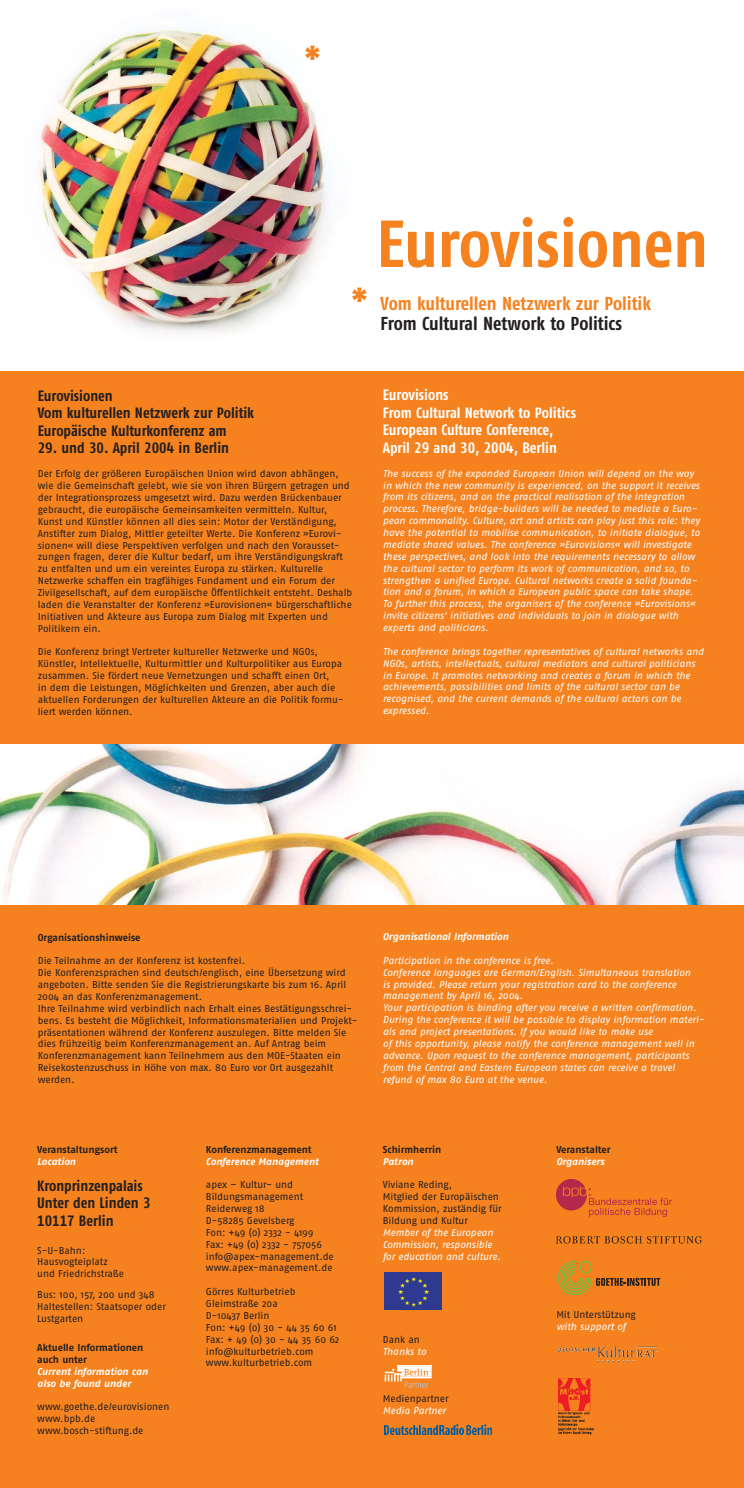
<style>
.page{position:relative;width:744px;height:1488px;background:#fff}
.page>*{position:absolute;margin:0;border:0;box-sizing:border-box;transform-origin:0 0}
.t1{font:700 66.25px "Fago Co";color:#f5821f}
.t2{font:700 37.5px "Fago Co";color:#f5821f}
.t3{font:18.75px "Fago Co Bold Tf";color:#f5821f}
.t4{font:18.75px "Fago Co Bold Tf";color:#231f1f}
.t5{font:15px/17.5px "Fago Co Bold Tf";color:#231f1f}
.t6{font:15px/17.5px "Fago Co Bold Tf";color:#fff}
.t7{font:10px/11.9px "Fago No";color:#231f1f}
.t8{font:italic 10px/11.9px "Fago No";color:#fff}
.t9{font:700 10px/11.9px "Fago No";color:#231f1f}
.t10{font:italic 700 10px/11.9px "Fago No";letter-spacing:-.005em;color:#fff}
</style>
<div class="page">
<img style="left:0;top:743px;width:744px;height:162px">
<div style="left:0;top:371px;width:744px;height:372px;background:#f5821f"></div>
<div style="left:0;top:905px;width:744px;height:582px;background:#f5821f"></div>
<img style="left:39px;top:29px;width:290px;height:304px">
<img style="left:556px;top:1179px;width:115px;height:37px">
<img style="left:556px;top:1236px;width:145px;height:7px">
<img style="left:612px;top:1346px;width:44px;height:16px">
<img style="left:558px;top:1378px;width:35px;height:57px">
<hr style="left:397px;top:1365px;width:35px;height:1px;background:#fff">
<svg style="left:385px;top:1366px;width:47px;height:21px"></svg>
<img style="left:384px;top:1424px;width:108px;height:10px">
<svg style="left:558px;top:1260px;width:102px;height:35px"></svg>
<img style="left:384px;top:1272px;width:57px;height:38px">
<h2 class="t2" style="left:304px;top:46px;width:18px">*</h2>
<h2 class="t2" style="left:351px;top:288px;width:18px">*</h2>
<h1 class="t1" style="left:377px;top:219px;width:333px">Eurovisionen</h1>
<h3 class="t3" style="left:381px;top:296px;width:272px">Vom kulturellen Netzwerk zur Politik</h3>
<h3 class="t4" style="left:381px;top:316px;width:243px">From Cultural Network to Politics</h3>
<h3 class="t5" style="left:38px;top:388px;width:218px">Eurovisionen<br>Vom kulturellen Netzwerk zur Politik<br>Europäische Kulturkonferenz am</h3>
<h3 class="t5" style="left:38px;top:441px;width:193px">29. und 30. April 2004 in Berlin</h3>
<p class="t7" style="left:38px;top:468px;width:316px">Der Erfolg der größeren Europäischen Union wird davon abhängen, wie die Gemeinschaft gelebt, wie sie von ihren Bürgern getragen und der Integrationsprozess umgesetzt wird. Dazu werden Brückenbauer gebraucht, die europäische Gemeinsamkeiten vermitteln. Kultur, Kunst und Künstler können all dies sein: Motor der Verständigung, Anstifter zum Dialog, Mittler geteilter Werte. Die Konferenz »Eurovi&shy;sionen« will diese Perspektiven verfolgen und nach den Vorausset&shy;zungen fragen, derer die Kultur bedarf, um ihre Verständigungskraft zu entfalten und um ein vereintes Europa zu stärken. Kulturelle Netzwerke schaffen ein tragfähiges Fundament und ein Forum der Zivilgesellschaft, auf dem europäische Öffentlichkeit entsteht. Deshalb laden die Veranstalter der Konferenz »Eurovisionen« bürgerschaftliche Initiativen und Akteure aus Europa zum Dialog mit Experten und Politikern ein.</p>
<p class="t7" style="left:38px;top:647px;width:307px">Die Konferenz bringt Vertreter kultureller Netzwerke und NGOs, Künstler, Intellektuelle, Kulturmittler und Kulturpolitiker aus Europa zusammen. Sie fördert neue Vernetzungen und schafft einen Ort,<br>in dem die Leistungen, Möglichkeiten und Grenzen, aber auch die aktuellen Forderungen der kulturellen Akteure an die Politik formu&shy;liert werden können.</p>
<h3 class="t6" style="left:383px;top:387px;width:195px">Eurovisions<br>From Cultural Network to Politics<br>European Culture Conference,<br>April 29 and 30, 2004, Berlin</h3>
<p class="t8" style="left:383px;top:468px;width:318px">The success of the expanded European Union will depend on the way in which the new community is experienced, on the support it receives from its citizens, and on the practical realisation of the integration process. Therefore, bridge-builders will be needed to mediate a Euro&shy;pean commonality. Culture, art and artists can play just this role: they have the potential to mobilise communication, to initiate dialogue, to mediate shared values. The conference »Eurovisions« will investigate these perspectives, and look into the requirements necessary to allow the cultural sector to perform its work of communication, and so, to strengthen a unified Europe. Cultural networks create a solid founda&shy;tion and a forum, in which a European public space can take shape.<br>To further this process, the organisers of the conference »Eurovisions« invite citizens' initiatives and individuals to join in dialogue with experts and politicians.</p>
<p class="t8" style="left:383px;top:646px;width:322px">The conference brings together representatives of cultural networks and NGOs, artists, intellectuals, cultural mediators and cultural politicians in Europe. It promotes networking and creates a forum in which the achievements, possibilities and limits of the cultural sector can be recognised, and the current demands of the cultural actors can be expressed.</p>
<p class="t9" style="left:38px;top:932px;width:104px">Organisationshinweise</p>
<p class="t7" style="left:38px;top:955px;width:321px">Die Teilnahme an der Konferenz ist kostenfrei.<br>Die Konferenzsprachen sind deutsch/englisch, eine Übersetzung wird angeboten. Bitte senden Sie die Registrierungskarte bis zum 16. April 2004 an das Konferenzmanagement.<br>Ihre Teilnahme wird verbindlich nach Erhalt eines Bestätigungsschrei&shy;bens. Es besteht die Möglichkeit, Informationsmaterialien und Projekt&shy;präsentationen während der Konferenz auszulegen. Bitte melden Sie dies frühzeitig beim Konferenzmanagement an. Auf Antrag beim Konferenzmanagement kann Teilnehmern aus den MOE-Staaten ein Reisekostenzuschuss in Höhe von max. 80 Euro vor Ort ausgezahlt werden.</p>
<p class="t9" style="left:37px;top:1144px;width:82px">Veranstaltungsort</p>
<p class="t10" style="left:37px;top:1156px;width:40px">Location</p>
<h3 class="t5" style="left:37px;top:1178px;width:115px">Kronprinzenpalais<br>Unter den Linden 3<br>10117 Berlin</h3>
<p class="t7" style="left:37px;top:1244px;width:88px">S-U-Bahn:<br>Hausvogteiplatz und Friedrichstraße</p>
<p class="t7" style="left:37px;top:1289px;width:130px">Bus: 100, 157, 200 und 348<br>Haltestellen: Staatsoper oder<br>Lustgarten</p>
<p class="t9" style="left:37px;top:1342px;width:108px">Aktuelle Informationen auch unter</p>
<p class="t10" style="left:37px;top:1366px;width:112px">Current information can also be found under</p>
<p class="t7" style="left:37px;top:1401px;width:134px">www.goethe.de/eurovisionen www.bpb.de www.bosch-stiftung.de</p>
<p class="t9" style="left:206px;top:1144px;width:107px">Konferenzmanagement</p>
<p class="t10" style="left:206px;top:1156px;width:114px">Conference Management</p>
<p class="t7" style="left:206px;top:1179px;width:129px">apex – Kultur- und<br>Bildungsmanagement<br>Reiderweg 18<br>D-58285 Gevelsberg<br>Fon: +49 (0) 2332 - 4199<br>Fax: +49 (0) 2332 - 757056 info@apex-management.de www.apex-management.de</p>
<p class="t7" style="left:206px;top:1286px;width:135px">Görres Kulturbetrieb<br>Gleimstraße 20a<br>D-10437 Berlin<br>Fon: +49 (0) 30 - 44 35 60 61<br>Fax: + 49 (0) 30 - 44 35 60 62 info@kulturbetrieb.com www.kulturbetrieb.com</p>
<p class="t10" style="left:383px;top:931px;width:127px">Organisational Information</p>
<p class="t8" style="left:383px;top:955px;width:323px">Participation in the conference is free.<br>Conference languages are German/English. Simultaneous translation<br>is provided. Please return your registration card to the conference management by April 16, 2004.<br>Your participation is binding after you receive a written confirmation.<br>During the conference it will be possible to display information materi&shy;als and project presentations. If you would like to make use<br>of this opportunity, please notify the conference management well in advance. Upon request to the conference management, participants from the Central and Eastern European states can receive a travel refund of max 80 Euro at the venue.</p>
<p class="t9" style="left:383px;top:1144px;width:60px">Schirmherrin</p>
<p class="t10" style="left:383px;top:1156px;width:32px">Patron</p>
<p class="t7" style="left:383px;top:1179px;width:121px">Viviane Reding,<br>Mitglied der Europäischen<br>Kommission, zuständig für<br>Bildung und Kultur</p>
<p class="t8" style="left:383px;top:1227px;width:119px">Member of the European<br>Commission, responsible for education and culture.</p>
<p class="t7" style="left:383px;top:1334px;width:38px">Dank an</p>
<p class="t8" style="left:383px;top:1346px;width:45px">Thanks to</p>
<p class="t7" style="left:383px;top:1393px;width:67px">Medienpartner</p>
<p class="t8" style="left:383px;top:1405px;width:64px">Media Partner</p>
<p class="t9" style="left:556px;top:1144px;width:56px">Veranstalter</p>
<p class="t10" style="left:556px;top:1156px;width:50px">Organisers</p>
<p class="t7" style="left:556px;top:1309px;width:81px">Mit Unterstützung</p>
<p class="t8" style="left:556px;top:1321px;width:71px">with support of</p>
</div>
